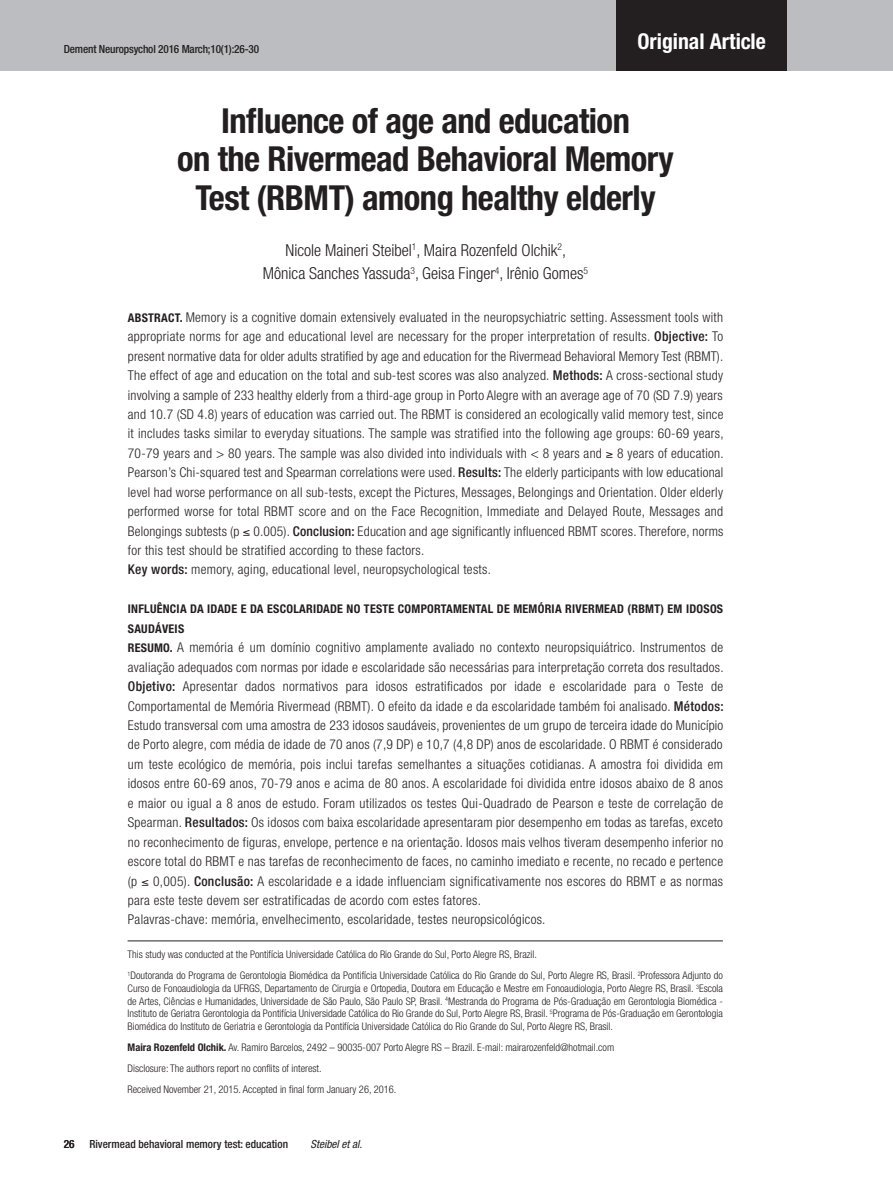
<style>
.page{position:relative;width:893px;height:1191px;background:#fff}
.page>*{position:absolute;margin:0;border:0;box-sizing:border-box;transform-origin:0 0}
.P1{font:700 condensed 34.5px/38.2px "Helvetica Neue";letter-spacing:-.015em;color:#231f20;text-align:center}
.t1{font:700 condensed 21.75px "Helvetica Neue";color:#fff}
.Autores{font:300 condensed 16.5px/23.2px "Helvetica Neue";color:#231f20;text-align:center}
.Abstract{font:300 condensed 13.5px/19.5px "Helvetica Neue";letter-spacing:.02em;color:#231f20;text-align:justify}
.Abstract_Titulo{font:700 condensed 12px/19.5px "Helvetica Neue";letter-spacing:.02em;color:#231f20}
.Running{font:500 condensed 11.25px "Helvetica Neue";color:#231f20}
.t2{font:italic condensed 11.25px "Helvetica Neue";color:#231f20}
.Endereco{font:300 condensed 10.5px/12.6px "Helvetica Neue";color:#231f20;text-align:justify}
.Nota{font:300 condensed 10.5px "Helvetica Neue";color:#231f20}
.s1{font-weight:700;font-size:12px}
.s2{font-weight:500}
.s3{font-weight:700}
</style>
<div class="page">
<div style="left:0;top:0;width:893px;height:70px;background:#bcbdc0"></div>
<div style="left:617px;top:0;width:170px;height:70px;background:#231f20"></div>
<hr style="left:128px;top:940px;width:595px;height:1px;background:#231f20">
<p class="Running" style="left:64px;top:42px;width:197px">Dement Neuropsychol 2016 March;10(1):26-30</p>
<h2 class="t1" style="left:637px;top:28px;width:130px">Original Article</h2>
<p class="P1" style="left:177px;top:101px;width:498px">Influence of age and education<br>on the Rivermead Behavioral Memory<br>Test (RBMT) among healthy elderly</p>
<p class="Autores" style="left:263px;top:238px;width:327px">Nicole Maineri Steibel<sup>1</sup>, Maira Rozenfeld Olchik<sup>2</sup>,<br>Mônica Sanches Yassuda<sup>3</sup>, Geisa Finger<sup>4</sup>, Irênio Gomes<sup>5</sup></p>
<p class="Abstract" style="left:128px;top:307px;width:597px"><span class="s1">ABSTRACT.</span> Memory is a cognitive domain extensively evaluated in the neuropsychiatric setting. Assessment tools with appropriate norms for age and educational level are necessary for the proper interpretation of results. <span class="s2">Objective:</span> To present normative data for older adults stratified by age and education for the Rivermead Behavioral Memory Test (RBMT).<br>The effect of age and education on the total and sub-test scores was also analyzed. <span class="s2">Methods:</span> A cross-sectional study involving a sample of 233 healthy elderly from a third-age group in Porto Alegre with an average age of 70 (SD 7.9) years and 10.7 (SD 4.8) years of education was carried out. The RBMT is considered an ecologically valid memory test, since it includes tasks similar to everyday situations. The sample was stratified into the following age groups: 60-69 years, 70-79 years and &gt; 80 years. The sample was also divided into individuals with &lt; 8 years and ≥ 8 years of education.<br>Pearson’s Chi-squared test and Spearman correlations were used. <span class="s2">Results:</span> The elderly participants with low educational level had worse performance on all sub-tests, except the Pictures, Messages, Belongings and Orientation. Older elderly performed worse for total RBMT score and on the Face Recognition, Immediate and Delayed Route, Messages and Belongings subtests (p ≤ 0.005). <span class="s2">Conclusion:</span> Education and age significantly influenced RBMT scores. Therefore, norms for this test should be stratified according to these factors.</p>
<p class="Abstract" style="left:128px;top:560px;width:365px"><span class="s2">Key words:</span> memory, aging, educational level, neuropsychological tests.</p>
<p class="Abstract_Titulo" style="left:128px;top:599px;width:597px">INFLUÊNCIA DA IDADE E DA ESCOLARIDADE NO TESTE COMPORTAMENTAL DE MEMÓRIA RIVERMEAD (RBMT) EM IDOSOS<br>SAUDÁVEIS</p>
<p class="Abstract" style="left:128px;top:637px;width:597px"><span class="s1">RESUMO.</span> A memória é um domínio cognitivo amplamente avaliado no contexto neuropsiquiátrico. Instrumentos de avaliação adequados com normas por idade e escolaridade são necessárias para interpretação correta dos resultados.</p>
<p class="Abstract" style="left:128px;top:676px;width:597px"><span class="s2">Objetivo:</span> Apresentar dados normativos para idosos estratificados por idade e escolaridade para o Teste de Comportamental de Memória Rivermead (RBMT). O efeito da idade e da escolaridade também foi analisado. <span class="s2">Métodos:<br></span>Estudo transversal com uma amostra de 233 idosos saudáveis, provenientes de um grupo de terceira idade do Município de Porto alegre, com média de idade de 70 anos (7,9 DP) e 10,7 (4,8 DP) anos de escolaridade. O RBMT é considerado um teste ecológico de memória, pois inclui tarefas semelhantes a situações cotidianas. A amostra foi dividida em idosos entre 60-69 anos, 70-79 anos e acima de 80 anos. A escolaridade foi dividida entre idosos abaixo de 8 anos e maior ou igual a 8 anos de estudo. Foram utilizados os testes Qui-Quadrado de Pearson e teste de correlação de Spearman. <span class="s2">Resultados:</span> Os idosos com baixa escolaridade apresentaram pior desempenho em todas as tarefas, exceto no reconhecimento de figuras, envelope, pertence e na orientação. Idosos mais velhos tiveram desempenho inferior no escore total do RBMT e nas tarefas de reconhecimento de faces, no caminho imediato e recente, no recado e pertence (p ≤ 0,005). <span class="s2">Conclusão:</span> A escolaridade e a idade influenciam significativamente nos escores do RBMT e as normas para este teste devem ser estratificadas de acordo com estes fatores.</p>
<p class="Abstract" style="left:128px;top:909px;width:419px">Palavras-chave: memória, envelhecimento, escolaridade, testes neuropsicológicos.</p>
<p class="Nota" style="left:128px;top:948px;width:411px">This study was conducted at the Pontifícia Universidade Católica do Rio Grande do Sul, Porto Alegre RS, Brazil.</p>
<p class="Endereco" style="left:128px;top:969px;width:597px"><sup>1</sup>Doutoranda do Programa de Gerontologia Biomédica da Pontifícia Universidade Católica do Rio Grande do Sul, Porto Alegre RS, Brasil. <sup>2</sup>Professora Adjunto do Curso de Fonoaudiologia da UFRGS, Departamento de Cirurgia e Ortopedia, Doutora em Educação e Mestre em Fonoaudiologia, Porto Alegre RS, Brasil. <sup>3</sup>Escola de Artes, Ciências e Humanidades, Universidade de São Paulo, São Paulo SP, Brasil. <sup>4</sup>Mestranda do Programa de Pós-Graduação em Gerontologia Biomédica - Instituto de Geriatra Gerontologia da Pontifícia Universidade Católica do Rio Grande do Sul, Porto Alegre RS, Brasil. <sup>5</sup>Programa de Pós-Graduação em Gerontologia Biomédica do Instituto de Geriatria e Gerontologia da Pontifícia Universidade Católica do Rio Grande do Sul, Porto Alegre RS, Brasil.</p>
<p class="Endereco" style="left:128px;top:1040px;width:488px"><span class="s3">Maira Rozenfeld Olchik.</span> Av. Ramiro Barcelos, 2492 – 90035-007 Porto Alegre RS – Brazil. E-mail: mairarozenfeld@hotmail.com</p>
<p class="Endereco" style="left:128px;top:1062px;width:196px">Disclosure: The authors report no conflits of interest.</p>
<p class="Endereco" style="left:128px;top:1083px;width:270px">Received November 21, 2015. Accepted in final form January 26, 2016.</p>
<p class="Running" style="left:64px;top:1137px;width:12px">26</p>
<p class="Running" style="left:89px;top:1137px;width:200px">Rivermead behavioral memory test: education</p>
<p class="t2" style="left:311px;top:1138px;width:53px">Steibel et al.</p>
</div>
